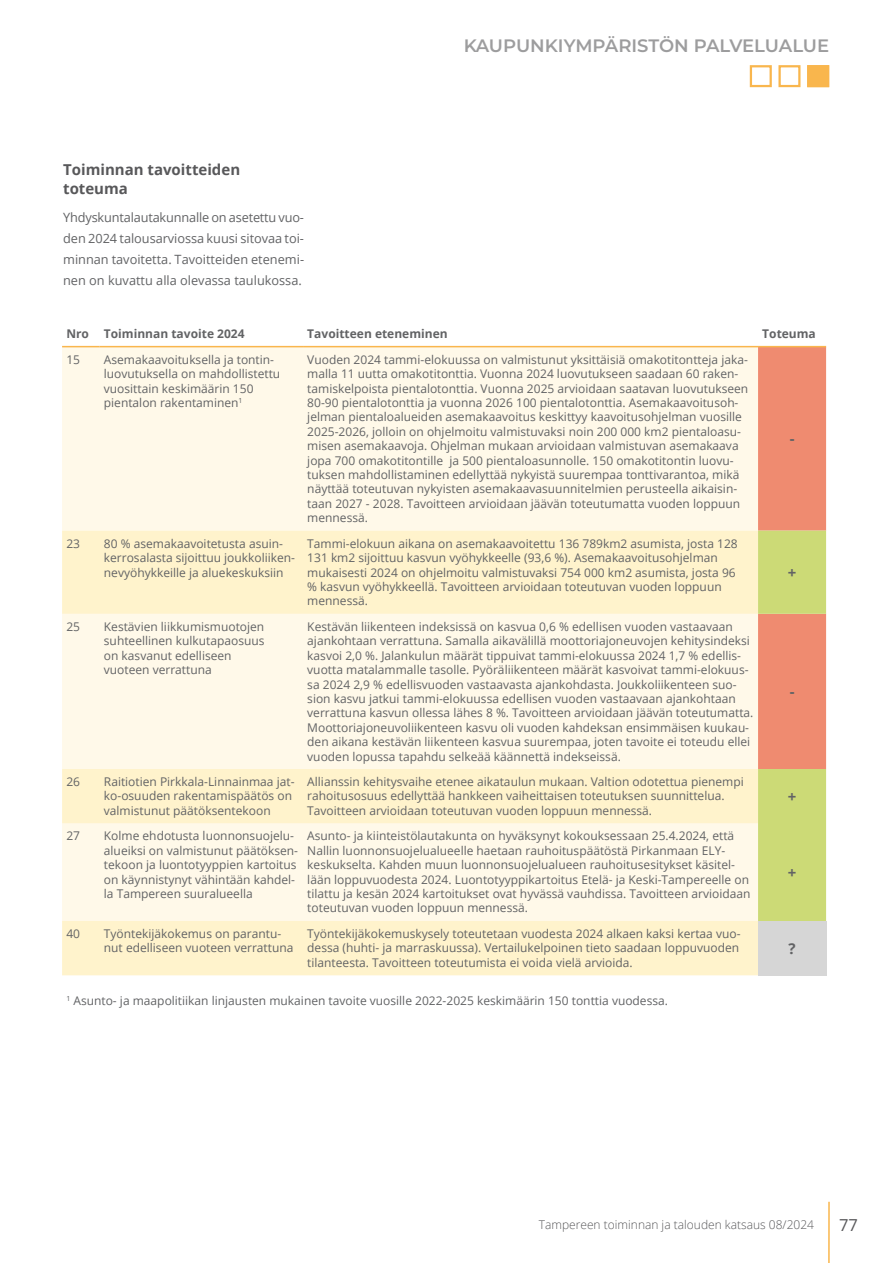
<style>
.page{position:relative;width:893px;height:1263px;background:#fff}
.page>*{position:absolute;margin:0;border:0;box-sizing:border-box;transform-origin:0 0}
.t1{font:600 18px "Montserrat";color:#58585a}
.t2{font:16.5px "Open Sans";color:#58585a}
.t3{font:700 15px/19.5px "Open Sans";color:#58585a}
.t4{font:700 15px "Open Sans";color:#626365}
.t5{font:12.75px/21px "Open Sans";color:#626365;text-align:justify}
.t6{font:12px/14.4px "Open Sans";color:#626365}
.t7{font:700 12px "Open Sans";color:#626365}
.t8{font:300 12px "Open Sans";color:#58585a}
</style>
<div class="page">
<hr style="left:828px;top:1202px;width:2px;height:61px;background:#f9b64d">
<div style="left:750px;top:65px;width:22px;height:22px;border:2px solid #f9b64d"></div>
<div style="left:778px;top:65px;width:22px;height:22px;border:2px solid #f9b64d"></div>
<div style="left:807px;top:65px;width:22px;height:22px;background:#f9b64d"></div>
<div style="left:62px;top:347px;width:696px;height:184px;background:#fff9e9"></div>
<svg style="left:62px;top:531px;width:696px;height:444px;background:#fff6dc"></svg>
<svg style="left:758px;top:347px;width:68px;height:574px;background:#e0ab72"></svg>
<div style="left:758px;top:921px;width:68px;height:54px;background:#d6d6d6"></div>
<hr style="left:62px;top:346px;width:38px;height:1px;background:#f9b64d">
<hr style="left:100px;top:346px;width:203px;height:1px;background:#f9b64d">
<hr style="left:303px;top:346px;width:455px;height:1px;background:#f9b64d">
<hr style="left:758px;top:346px;width:68px;height:1px;background:#f9b64d">
<p class="t3" style="left:63px;top:159px;width:179px">Toiminnan tavoitteiden toteuma</p>
<p class="t5" style="left:63px;top:207px;width:242px">Yhdyskuntalautakunnalle on asetettu vuo&shy;den 2024 talousarviossa kuusi sitovaa toi&shy;minnan tavoitetta. Tavoitteiden etenemi&shy;nen on kuvattu alla olevassa taulukossa.</p>
<h1 class="t1" style="left:463px;top:33px;width:367px">KAUPUNKIYMPÄRISTÖN PALVELUALUE</h1>
<p class="t7" style="left:66px;top:325px;width:180px">Nro Toiminnan tavoite 2024</p>
<p class="t7" style="left:307px;top:325px;width:142px">Tavoitteen eteneminen</p>
<p class="t7" style="left:762px;top:325px;width:55px">Toteuma</p>
<p class="t6" style="left:66px;top:352px;width:15px">15</p>
<p class="t6" style="left:104px;top:352px;width:178px">Asemakaavoituksella ja tontin&shy;luovutuksella on mahdollistettu vuosittain keskimäärin 150 pientalon rakentaminen<sup>1</sup></p>
<p class="t6" style="left:307px;top:352px;width:442px">Vuoden 2024 tammi-elokuussa on valmistunut yksittäisiä omakotitontteja jaka&shy;malla 11 uutta omakotitonttia. Vuonna 2024 luovutukseen saadaan 60 raken&shy;tamiskelpoista pientalotonttia. Vuonna 2025 arvioidaan saatavan luovutukseen 80-90 pientalotonttia ja vuonna 2026 100 pientalotonttia. Asemakaavoitusoh&shy;jelman pientaloalueiden asemakaavoitus keskittyy kaavoitusohjelman vuosille 2025-2026, jolloin on ohjelmoitu valmistuvaksi noin 200 000 km2 pientaloasu&shy;misen asemakaavoja. Ohjelman mukaan arvioidaan valmistuvan asemakaava jopa 700 omakotitontille ja 500 pientaloasunnolle. 150 omakotitontin luovu&shy;tuksen mahdollistaminen edellyttää nykyistä suurempaa tonttivarantoa, mikä näyttää toteutuvan nykyisten asemakaavasuunnitelmien perusteella aikaisin&shy;taan 2027 - 2028. Tavoitteen arvioidaan jäävän toteutumatta vuoden loppuun mennessä.</p>
<p class="t4" style="left:790px;top:428px;width:6px">-</p>
<p class="t6" style="left:66px;top:536px;width:15px">23</p>
<p class="t6" style="left:104px;top:536px;width:193px">80 % asemakaavoitetusta asuin&shy;kerrosalasta sijoittuu joukkoliiken&shy;nevyöhykkeille ja aluekeskuksiin</p>
<p class="t6" style="left:307px;top:536px;width:432px">Tammi-elokuun aikana on asemakaavoitettu 136 789km2 asumista, josta 128<br>131 km2 sijoittuu kasvun vyöhykkeelle (93,6 %). Asemakaavoitusohjelman mukaisesti 2024 on ohjelmoitu valmistuvaksi 754 000 km2 asumista, josta 96 % kasvun vyöhykkeellä. Tavoitteen arvioidaan toteutuvan vuoden loppuun mennessä.</p>
<p class="t6" style="left:66px;top:619px;width:15px">25</p>
<p class="t6" style="left:104px;top:619px;width:162px">Kestävien liikkumismuotojen suhteellinen kulkutapaosuus on kasvanut edelliseen vuoteen verrattuna</p>
<p class="t6" style="left:307px;top:619px;width:448px">Kestävän liikenteen indeksissä on kasvua 0,6 % edellisen vuoden vastaavaan ajankohtaan verrattuna. Samalla aikavälillä moottoriajoneuvojen kehitysindeksi kasvoi 2,0 %. Jalankulun määrät tippuivat tammi-elokuussa 2024 1,7 % edellis&shy;vuotta matalammalle tasolle. Pyöräliikenteen määrät kasvoivat tammi-elokuus&shy;sa 2024 2,9 % edellisvuoden vastaavasta ajankohdasta. Joukkoliikenteen suo&shy;sion kasvu jatkui tammi-elokuussa edellisen vuoden vastaavaan ajankohtaan verrattuna kasvun ollessa lähes 8 %. Tavoitteen arvioidaan jäävän toteutumatta.<br>Moottoriajoneuvoliikenteen kasvu oli vuoden kahdeksan ensimmäisen kuukau&shy;den aikana kestävän liikenteen kasvua suurempaa, joten tavoite ei toteudu ellei vuoden lopussa tapahdu selkeää käännettä indekseissä.</p>
<p class="t6" style="left:66px;top:774px;width:15px">26</p>
<p class="t6" style="left:104px;top:774px;width:192px">Raitiotien Pirkkala-Linnainmaa jat&shy;ko-osuuden rakentamispäätös on valmistunut päätöksentekoon</p>
<p class="t6" style="left:307px;top:774px;width:438px">Allianssin kehitysvaihe etenee aikataulun mukaan. Valtion odotettua pienempi rahoitusosuus edellyttää hankkeen vaiheittaisen toteutuksen suunnittelua.<br>Tavoitteen arvioidaan toteutuvan vuoden loppuun mennessä.</p>
<p class="t6" style="left:66px;top:829px;width:15px">27</p>
<p class="t6" style="left:104px;top:829px;width:196px">Kolme ehdotusta luonnonsuojelu&shy;alueiksi on valmistunut päätöksen&shy;tekoon ja luontotyyppien kartoitus on käynnistynyt vähintään kahdel&shy;la Tampereen suuralueella</p>
<p class="t6" style="left:307px;top:829px;width:445px">Asunto- ja kiinteistölautakunta on hyväksynyt kokouksessaan 25.4.2024, että Nallin luonnonsuojelualueelle haetaan rauhoituspäätöstä Pirkanmaan ELY&shy;keskukselta. Kahden muun luonnonsuojelualueen rauhoitusesitykset käsitel&shy;lään loppuvuodesta 2024. Luontotyyppikartoitus Etelä- ja Keski-Tampereelle on tilattu ja kesän 2024 kartoitukset ovat hyvässä vauhdissa. Tavoitteen arvioidaan toteutuvan vuoden loppuun mennessä.</p>
<p class="t6" style="left:66px;top:926px;width:15px">40</p>
<p class="t6" style="left:104px;top:926px;width:191px">Työntekijäkokemus on parantu&shy;nut edelliseen vuoteen verrattuna</p>
<p class="t6" style="left:307px;top:926px;width:435px;text-align:justify">Työntekijäkokemuskysely toteutetaan vuodesta 2024 alkaen kaksi kertaa vuo&shy;dessa (huhti- ja marraskuussa). Vertailukelpoinen tieto saadaan loppuvuoden tilanteesta. Tavoitteen toteutumista ei voida vielä arvioida.</p>
<p class="t6" style="left:66px;top:993px;width:603px"><sup>1</sup> Asunto- ja maapolitiikan linjausten mukainen tavoite vuosille 2022-2025 keskimäärin 150 tonttia vuodessa.</p>
<p class="t4" style="left:788px;top:561px;width:10px">+</p>
<p class="t4" style="left:790px;top:681px;width:6px">-</p>
<p class="t4" style="left:788px;top:785px;width:10px">+</p>
<p class="t4" style="left:788px;top:861px;width:10px">+</p>
<p class="t4" style="left:788px;top:937px;width:9px">?</p>
<p class="t8" style="left:539px;top:1217px;width:277px">Tampereen toiminnan ja talouden katsaus 08/2024</p>
<h2 class="t2" style="left:839px;top:1214px;width:20px">77</h2>
</div>
